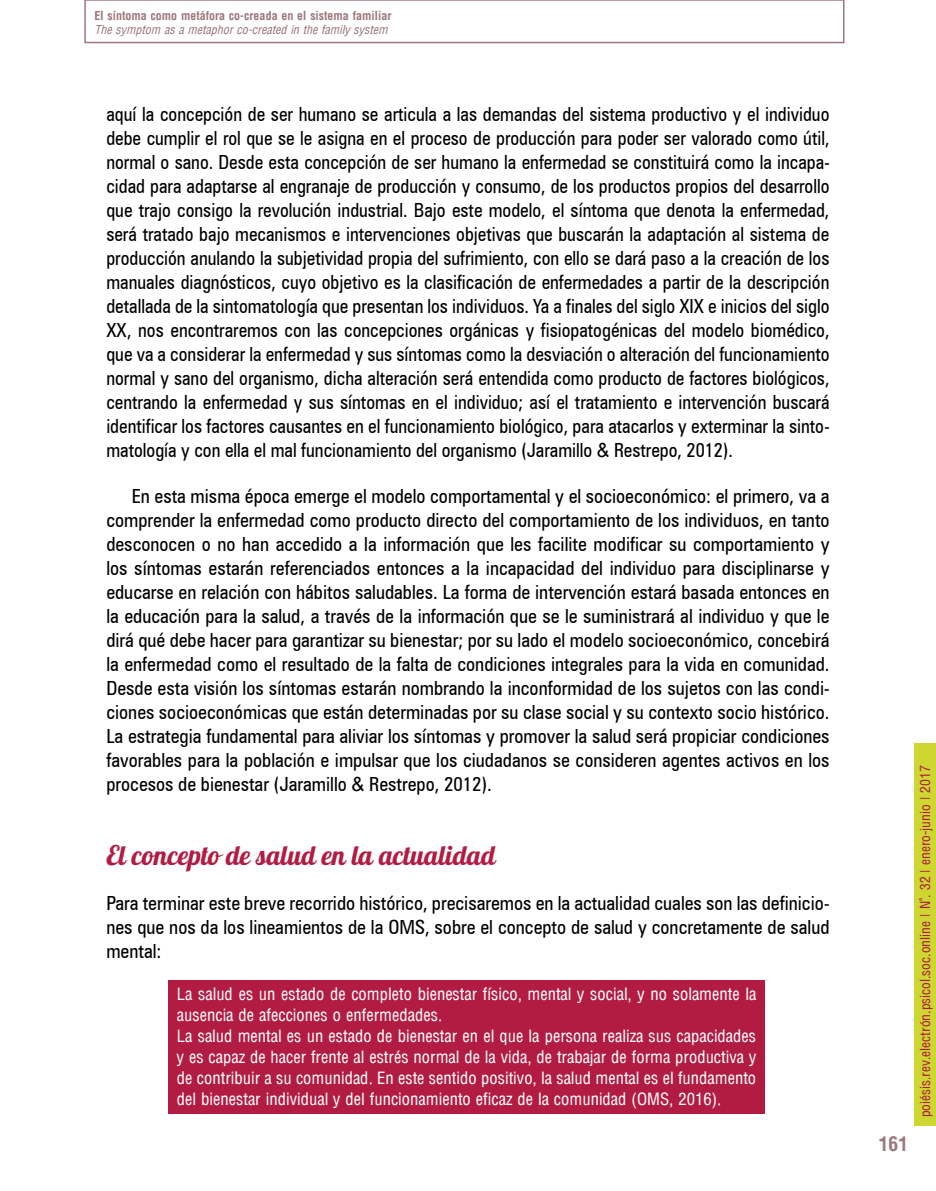
<style>
.page{position:relative;width:936px;height:1191px;background:#fff}
.page>*{position:absolute;margin:0;border:0;box-sizing:border-box;transform-origin:0 0}
.t1{font:27px "Lobster";color:#b21c42}
.t2{font:condensed 19.5px/24px "Zurich BT";color:#000;text-align:justify}
.t3{font:700 condensed 19.5px "Arena";color:#9c787d}
.t4{font:16.5px/21px "Arena Condensed";color:#fff}
.t5{font:13.5px "Arena Condensed";color:#b21c42}
.t6{font:700 condensed 12px "Arena";color:#9c787d}
.t7{font:italic condensed 12px "Arena";color:#9c787d}
.s1{font-family:"Arial";font-stretch:normal}
</style>
<div class="page">
<div style="left:914px;top:743px;width:21px;height:383px;background:#ced732"></div>
<div style="left:84px;top:0;width:760px;height:43px;border:2px solid #9c787d"></div>
<div style="left:168px;top:980px;width:596px;height:49px;background:#b21c42"></div>
<div style="left:168px;top:1022px;width:596px;height:91px;background:#b21c42"></div>
<p class="t6" style="left:94px;top:9px;width:298px">El síntoma como metáfora co-creada en el sistema familiar</p>
<p class="t7" style="left:94px;top:23px;width:294px">The symptom as a metaphor co-created in the family system</p>
<p class="t2" style="left:106px;top:102px;width:724px">aquí la concepción de ser humano se articula a las demandas del sistema productivo y el individuo debe cumplir el rol que se le asigna en el proceso de producción para poder ser valorado como útil, normal o sano. Desde esta concepción de ser humano la enfermedad se constituirá como la incapa&shy;cidad para adaptarse al engranaje de producción y consumo, de los productos propios del desarrollo que trajo consigo la revolución industrial. Bajo este modelo, el síntoma que denota la enfermedad, será tratado bajo mecanismos e intervenciones objetivas que buscarán la adaptación al sistema de producción anulando la subjetividad propia del sufrimiento, con ello se dará paso a la creación de los manuales diagnósticos, cuyo objetivo es la clasificación de enfermedades a partir de la descripción detallada de la sintomatología que presentan los individuos. Ya a finales del siglo XIX e inicios del siglo XX, nos encontraremos con las concepciones orgánicas y fisiopatogénicas del modelo biomédico, que va a considerar la enfermedad y sus síntomas como la desviación o alteración del funcionamiento normal y sano del organismo, dicha alteración será entendida como producto de factores biológicos, centrando la enfermedad y sus síntomas en el individuo; así el tratamiento e intervención buscará identificar los factores causantes en el funcionamiento biológico, para atacarlos y exterminar la sinto&shy;matología y con ella el mal funcionamiento del organismo (Jaramillo <span class="s1">&amp;</span> Restrepo, 2012).</p>
<p class="t2" style="left:106px;top:483px;width:724px;text-indent:26px">En esta misma época emerge el modelo comportamental y el socioeconómico: el primero, va a comprender la enfermedad como producto directo del comportamiento de los individuos, en tanto desconocen o no han accedido a la información que les facilite modificar su comportamiento y los síntomas estarán referenciados entonces a la incapacidad del individuo para disciplinarse y educarse en relación con hábitos saludables. La forma de intervención estará basada entonces en la educación para la salud, a través de la información que se le suministrará al individuo y que le dirá qué debe hacer para garantizar su bienestar; por su lado el modelo socioeconómico, concebirá la enfermedad como el resultado de la falta de condiciones integrales para la vida en comunidad.<br>Desde esta visión los síntomas estarán nombrando la inconformidad de los sujetos con las condi&shy;ciones socioeconómicas que están determinadas por su clase social y su contexto socio histórico.<br>La estrategia fundamental para aliviar los síntomas y promover la salud será propiciar condiciones favorables para la población e impulsar que los ciudadanos se consideren agentes activos en los procesos de bienestar (Jaramillo <span class="s1">&amp;</span> Restrepo, 2012).</p>
<h1 class="t1" style="left:106px;top:837px;width:391px">El concepto de salud en la actualidad</h1>
<p class="t2" style="left:106px;top:891px;width:724px">Para terminar este breve recorrido histórico, precisaremos en la actualidad cuales son las definicio&shy;nes que nos da los lineamientos de la OMS, sobre el concepto de salud y concretamente de salud mental:</p>
<p class="t4" style="left:177px;top:984px;width:581px">La salud es un estado de completo bienestar físico, mental y social, y no solamente la ausencia de afecciones o enfermedades.<br>La salud mental es un estado de bienestar en el que la persona realiza sus capacidades y es capaz de hacer frente al estrés normal de la vida, de trabajar de forma productiva y de contribuir a su comunidad. En este sentido positivo, la salud mental es el fundamento del bienestar individual y del funcionamiento eficaz de la comunidad (OMS, 2016).</p>
<p class="t3" style="left:878px;top:1132px;width:31px">161</p>
<p class="t5" style="left:917px;top:1117px;width:353px;rotate:-90deg">poiésis.rev.electrón.psicol.soc.online | N°. 32 | enero-junio | 2017</p>
</div>
